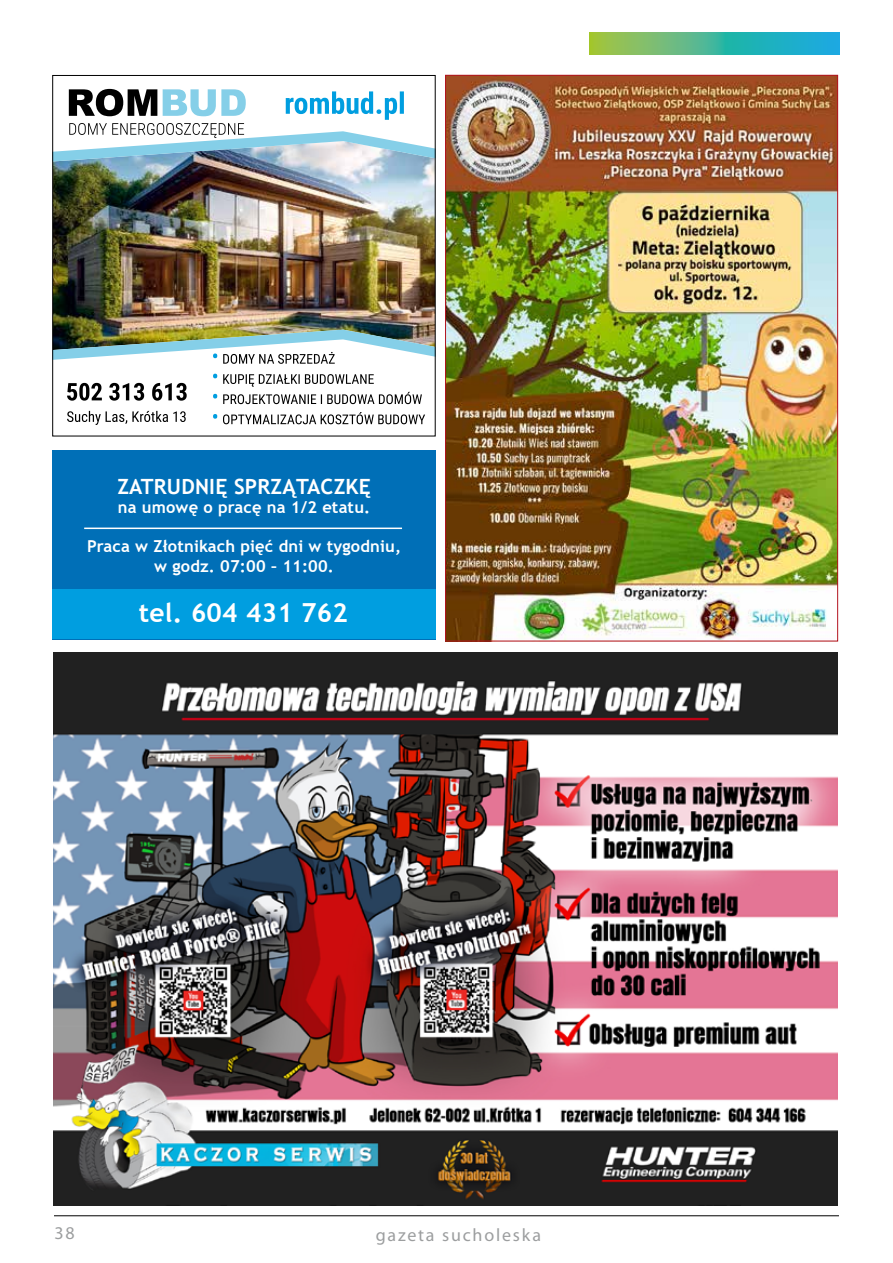
<style>
.page{position:relative;width:893px;height:1263px;background:#fff}
.page>*{position:absolute;margin:0;border:0;box-sizing:border-box;transform-origin:0 0}
.t1{font:700 26.25px "Trebuchet MS";letter-spacing:.01em;color:#fff}
.t2{font:700 21px "Trebuchet MS";letter-spacing:.01em;color:#fff}
.t3{font:18px "Myriad Pro";letter-spacing:.1em;color:#9c9e9f}
.t4{font:700 16.5px/19.5px "Trebuchet MS";letter-spacing:.01em;color:#fff;text-align:center}
</style>
<div class="page">
<hr style="left:54px;top:1215px;width:785px;height:1px;background:#000">
<svg style="left:589px;top:32px;width:250px;height:22px"></svg>
<img style="left:53px;top:653px;width:785px;height:553px">
<img style="left:447px;top:77px;width:389px;height:562px">
<img style="left:54px;top:194px;width:379px;height:136px">
<svg style="left:54px;top:330px;width:379px;height:95px"></svg>
<img style="left:54px;top:89px;width:379px;height:105px">
<div style="left:52px;top:75px;width:383px;height:361px;border:1px solid #000"></div>
<div style="left:52px;top:450px;width:384px;height:189px;background:#006fb7"></div>
<div style="left:52px;top:589px;width:384px;height:49px;background:#009ee0"></div>
<hr style="left:84px;top:527px;width:318px;height:2px;background:#fff">
<p class="t2" style="left:117px;top:473px;width:255px">ZATRUDNIĘ SPRZĄTACZKĘ</p>
<p class="t4" style="left:118px;top:497px;width:254px">na umowę o pracę na 1/2 etatu.</p>
<p class="t4" style="left:87px;top:536px;width:316px">Praca w Złotnikach pięć dni w tygodniu, w godz. 07:00 – 11:00.</p>
<h1 class="t1" style="left:139px;top:597px;width:210px">tel. 604 431 762</h1>
<p class="t3" style="left:54px;top:1222px;width:22px">38</p>
<p class="t3" style="left:376px;top:1224px;width:167px">gazeta sucholeska</p>
</div>
